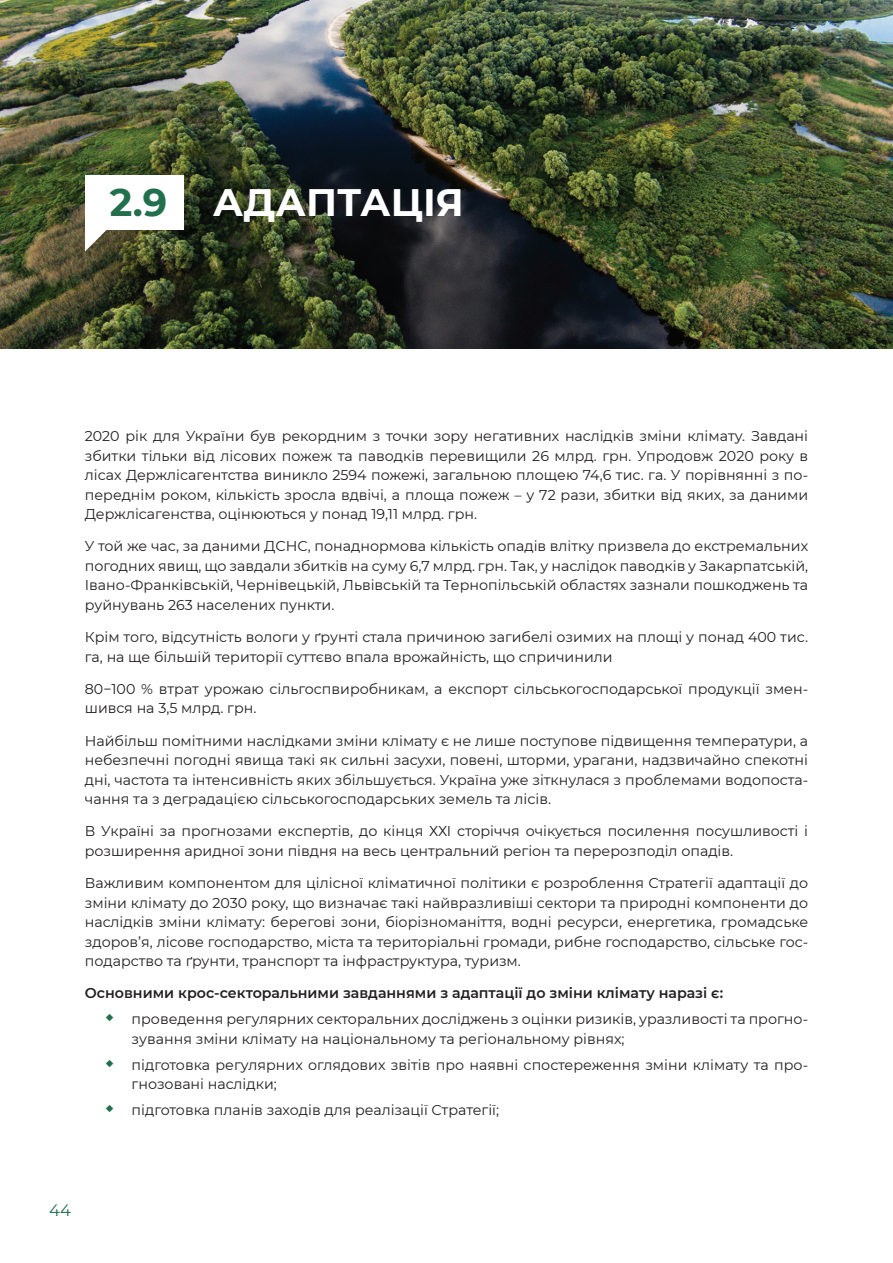
<style>
.page{position:relative;width:893px;height:1263px;background:#fff}
.page>*{position:absolute;margin:0;border:0;box-sizing:border-box;transform-origin:0 0}
.t1{font:700 38.25px "Montserrat";color:#fff}
.t2{font:16.5px "Montserrat";color:#216f4c}
.t3{font:14.25px/19.5px "Montserrat";color:#231f20}
.t4{font:600 14.25px "Montserrat";color:#231f20}
.s1{color:#216f4c}
</style>
<div class="page">
<img style="left:0;top:0;width:893px;height:349px">
<div style="left:85px;top:175px;width:99px;height:55px;background:#fff"></div>
<svg style="left:85px;top:230px;width:23px;height:21px"></svg>
<h1 class="t1" style="left:110px;top:175px;width:356px"><span class="s1">2.9</span> АДАПТАЦІЯ</h1>
<p class="t3" style="left:85px;top:426px;width:725px;text-align:justify">2020 рік для України був рекордним з точки зору негативних наслідків зміни клімату. Завдані збитки тільки від лісових пожеж та паводків перевищили 26 млрд. грн. Упродовж 2020 року в лісах Держлісагентства виникло 2594 пожежі, загальною площею 74,6 тис. га. У порівнянні з по&shy;переднім роком, кількість зросла вдвічі, а площа пожеж – у 72 рази, збитки від яких, за даними Держлісагенства, оцінюються у понад 19,11 млрд. грн.</p>
<p class="t3" style="left:85px;top:536px;width:725px;text-align:justify">У той же час, за даними ДСНС, понаднормова кількість опадів влітку призвела до екстремальних погодних явищ, що завдали збитків на суму 6,7 млрд. грн. Так, у наслідок паводків у Закарпатській, Івано-Франківській, Чернівецькій, Львівській та Тернопільській областях зазнали пошкоджень та руйнувань 263 населених пункти.</p>
<p class="t3" style="left:85px;top:627px;width:725px">Крім того, відсутність вологи у ґрунті стала причиною загибелі озимих на площі у понад 400 тис. га, на ще більшій території суттєво впала врожайність, що спричинили</p>
<p class="t3" style="left:85px;top:679px;width:725px">80−100 % втрат урожаю сільгоспвиробникам, а експорт сільськогосподарської продукції змен&shy;шився на 3,5 млрд. грн.</p>
<p class="t3" style="left:85px;top:730px;width:725px;text-align:justify">Найбільш помітними наслідками зміни клімату є не лише поступове підвищення температури, а небезпечні погодні явища такі як сильні засухи, повені, шторми, урагани, надзвичайно спекотні дні, частота та інтенсивність яких збільшується. Україна уже зіткнулася з проблемами водопоста&shy;чання та з деградацією сільськогосподарських земель та лісів.</p>
<p class="t3" style="left:85px;top:821px;width:725px">В Україні за прогнозами експертів, до кінця ХХІ сторіччя очікується посилення посушливості і розширення аридної зони півдня на весь центральний регіон та перерозподіл опадів.</p>
<p class="t3" style="left:85px;top:873px;width:725px;text-align:justify">Важливим компонентом для цілісної кліматичної політики є розроблення Стратегії адаптації до зміни клімату до 2030 року, що визначає такі найвразливіші сектори та природні компоненти до наслідків зміни клімату: берегові зони, біорізноманіття, водні ресурси, енергетика, громадське здоров’я, лісове господарство, міста та територіальні громади, рибне господарство, сільське гос&shy;подарство та ґрунти, транспорт та інфраструктура, туризм.</p>
<p class="t4" style="left:85px;top:983px;width:640px">Основними крос-секторальними завданнями з адаптації до зміни клімату наразі є:</p>
<p class="t3" style="left:132px;top:1009px;width:678px">проведення регулярних секторальних досліджень з оцінки ризиків, уразливості та прогно&shy;зування зміни клімату на національному та регіональному рівнях;</p>
<p class="t3" style="left:132px;top:1054px;width:678px">підготовка регулярних оглядових звітів про наявні спостереження зміни клімату та про&shy;гнозовані наслідки;</p>
<p class="t3" style="left:132px;top:1100px;width:369px">підготовка планів заходів для реалізації Стратегії;</p>
<p class="t2" style="left:49px;top:1199px;width:23px">44</p>
</div>
